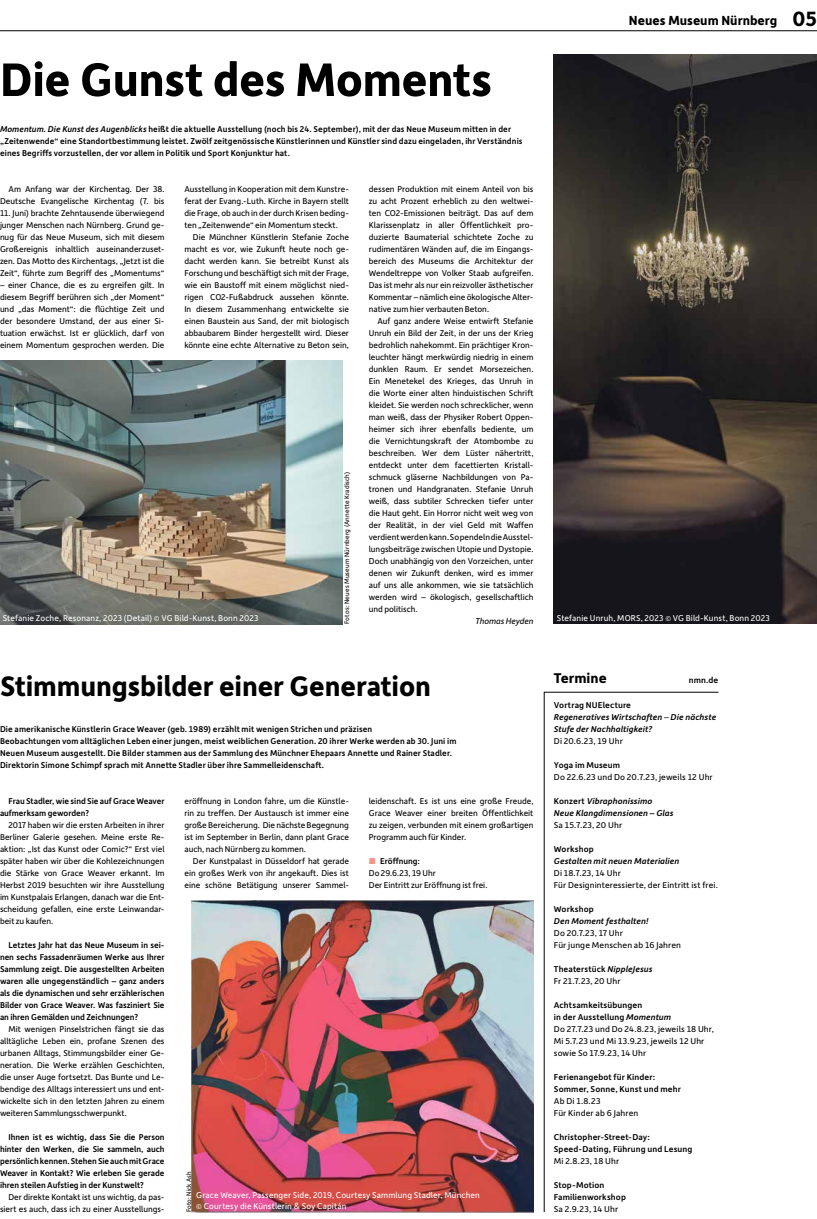
<style>
.page{position:relative;width:817px;height:1219px;background:#fff}
.page>*{position:absolute;margin:0;border:0;box-sizing:border-box;transform-origin:0 0}
.t1{font:700 50px "Depot New";letter-spacing:-.01em;color:#000}
.t2{font:700 30px "Depot New";letter-spacing:-.005em;color:#000}
.t3{font:700 15px "Depot New";color:#000}
.t4{font:700 14px "Depot New";letter-spacing:.005em;color:#000}
.t5{font:9px/12px "Depot New";letter-spacing:-.005em;color:#000;text-align:justify}
.t6{font:500 9px/12px "Depot New";letter-spacing:.01em;color:#000}
.t7{font:9px/12px "Depot New";letter-spacing:.015em;color:#000}
.t8{font:9px/10.8px "Depot New";letter-spacing:.01em;color:#fff}
.t9{font:italic 500 9px/12px "Depot New";letter-spacing:.005em;color:#000}
.t10{font:italic 9px "Depot New";letter-spacing:-.005em;color:#000}
.t11{font:7px "Depot New";letter-spacing:.02em;color:#000}
.s1{font-size:22px}
.s2{font-style:italic}
.s3{font-weight:500;color:#f69387}
.s4{font-weight:500}
.s5{font-style:normal}
.s6{font-weight:400;font-style:normal}
.s7{font-weight:500;font-style:italic}
</style>
<div class="page">
<img style="left:0;top:360px;width:342px;height:264px">
<img style="left:553px;top:54px;width:263px;height:570px">
<img style="left:192px;top:900px;width:341px;height:312px">
<svg style="left:543px;top:692px;width:175px;height:521px"></svg>
<hr style="left:0;top:31px;width:816px;height:1px;background:#000">
<h3 class="t4" style="left:628px;top:12px;width:189px">Neues Museum Nürnberg <span class="s1">05</span></h3>
<h1 class="t1" style="left:0;top:47px;width:493px">Die Gunst des Moments</h1>
<p class="t6" style="left:0;top:123px;width:524px"><span class="s2">Momentum. Die Kunst des Augenblicks</span> heißt die aktuelle Ausstellung (noch bis 24. September), mit der das Neue Museum mitten in der „Zeitenwende“ eine Standortbestimmung leistet. Zwölf zeitgenössische Künstlerinnen und Künstler sind dazu eingeladen, ihr Verständnis eines Begriffs vorzustellen, der vor allem in Politik und Sport Konjunktur hat.</p>
<p class="t5" style="left:0;top:183px;width:166px;text-align:right">Am Anfang war der Kirchentag. Der 38.<br>Deutsche Evangelische Kirchentag (7. bis</p>
<p class="t5" style="left:0;top:207px;width:166px">11. Juni) brachte Zehntausende überwiegend junger Menschen nach Nürnberg. Grund ge&shy;nug für das Neue Museum, sich mit diesem Großereignis inhaltlich auseinanderzuset&shy;zen. Das Motto des Kirchentags, „Jetzt ist die Zeit“, führte zum Begriff des „Momentums“</p>
<p class="t5" style="left:0;top:279px;width:166px">– einer Chance, die es zu ergreifen gilt. In diesem Begriff berühren sich „der Moment“ und „das Moment“: die flüchtige Zeit und der besondere Umstand, der aus einer Si&shy;tuation erwächst. Ist er glücklich, darf von einem Momentum gesprochen werden. Die</p>
<p class="t5" style="left:369px;top:183px;width:166px">dessen Produktion mit einem Anteil von bis zu acht Prozent erheblich zu den weltwei&shy;ten CO2-Emissionen beiträgt. Das auf dem Klarissenplatz in aller Öffentlichkeit pro&shy;duzierte Baumaterial schichtete Zoche zu rudimentären Wänden auf, die im Eingangs&shy;bereich des Museums die Architektur der Wendeltreppe von Volker Staab aufgreifen.<br>Das ist mehr als nur ein reizvoller ästhetischer Kommentar – nämlich eine ökologische Alter&shy;native zum hier verbauten Beton.</p>
<p class="t5" style="left:369px;top:315px;width:166px;text-indent:9px">Auf ganz andere Weise entwirft Stefanie Unruh ein Bild der Zeit, in der uns der Krieg bedrohlich nahekommt. Ein prächtiger Kron&shy;leuchter hängt merkwürdig niedrig in einem dunklen Raum. Er sendet Morsezeichen.<br>Ein Menetekel des Krieges, das Unruh in die Worte einer alten hinduistischen Schrift kleidet. Sie werden noch schrecklicher, wenn man weiß, dass der Physiker Robert Oppen&shy;heimer sich ihrer ebenfalls bediente, um die Vernichtungskraft der Atombombe zu beschreiben. Wer dem Lüster nähertritt, entdeckt unter dem facettierten Kristall&shy;schmuck gläserne Nachbildungen von Pa&shy;tronen und Handgranaten. Stefanie Unruh weiß, dass subtiler Schrecken tiefer unter die Haut geht. Ein Horror nicht weit weg von der Realität, in der viel Geld mit Waffen verdient werden kann. So pendeln die Ausstel&shy;lungsbeiträge zwischen Utopie und Dystopie.<br>Doch unabhängig von den Vorzeichen, unter denen wir Zukunft denken, wird es immer auf uns alle ankommen, wie sie tatsächlich werden wird – ökologisch, gesellschaftlich und politisch.</p>
<p class="t10" style="left:475px;top:615px;width:59px">Thomas Heyden</p>
<p class="t5" style="left:184px;top:183px;width:166px">Ausstellung in Kooperation mit dem Kunstre&shy;ferat der Evang.-Luth. Kirche in Bayern stellt die Frage, ob auch in der durch Krisen beding&shy;ten „Zeitenwende“ ein Momentum steckt.</p>
<p class="t5" style="left:184px;top:231px;width:166px;text-indent:9px">Die Münchner Künstlerin Stefanie Zoche macht es vor, wie Zukunft heute noch ge&shy;dacht werden kann. Sie betreibt Kunst als Forschung und beschäftigt sich mit der Frage, wie ein Baustoff mit einem möglichst nied&shy;rigen CO2-Fußabdruck aussehen könnte.<br>In diesem Zusammenhang entwickelte sie einen Baustein aus Sand, der mit biologisch abbaubarem Binder hergestellt wird. Dieser könnte eine echte Alternative zu Beton sein,</p>
<p class="t11" style="left:342px;top:624px;width:154px;rotate:-90deg">Fotos: Neues Museum Nürnberg (Annette Kradisch)</p>
<p class="t8" style="left:3px;top:612px;width:257px">Stefanie Zoche, Resonanz, 2023 (Detail) © VG Bild-Kunst, Bonn 2023</p>
<p class="t8" style="left:556px;top:612px;width:214px">Stefanie Unruh, MORS, 2023 © VG Bild-Kunst, Bonn 2023</p>
<h2 class="t2" style="left:0;top:666px;width:432px">Stimmungsbilder einer Generation</h2>
<p class="t6" style="left:0;top:723px;width:458px">Die amerikanische Künstlerin Grace Weaver (geb. 1989) erzählt mit wenigen Strichen und präzisen<br>Beobachtungen vom alltäglichen Leben einer jungen, meist weiblichen Generation. 20 ihrer Werke werden ab 30. Juni im Neuen Museum ausgestellt. Die Bilder stammen aus der Sammlung des Münchner Ehepaars Annette und Rainer Stadler.<br>Direktorin Simone Schimpf sprach mit Annette Stadler über ihre Sammelleidenschaft.</p>
<p class="t6" style="left:0;top:795px;width:166px;text-indent:9px">Frau Stadler, wie sind Sie auf Grace Weaver aufmerksam geworden?</p>
<p class="t5" style="left:0;top:819px;width:166px;text-indent:9px">2017 haben wir die ersten Arbeiten in ihrer Berliner Galerie gesehen. Meine erste Re&shy;aktion: „Ist das Kunst oder Comic?“ Erst viel später haben wir über die Kohlezeichnungen die Stärke von Grace Weaver erkannt. Im Herbst 2019 besuchten wir ihre Ausstellung im Kunstpalais Erlangen, danach war die Ent&shy;scheidung gefallen, eine erste Leinwandar&shy;beit zu kaufen.</p>
<p class="t6" style="left:0;top:939px;width:166px;text-align:justify;text-indent:9px">Letztes Jahr hat das Neue Museum in sei&shy;nen sechs Fassadenräumen Werke aus Ihrer Sammlung zeigt. Die ausgestellten Arbeiten waren alle ungegenständlich – ganz anders als die dynamischen und sehr erzählerischen Bilder von Grace Weaver. Was fasziniert Sie an ihren Gemälden und Zeichnungen?</p>
<p class="t5" style="left:0;top:1023px;width:166px;text-indent:9px">Mit wenigen Pinselstrichen fängt sie das alltägliche Leben ein, profane Szenen des urbanen Alltags, Stimmungsbilder einer Ge&shy;neration. Die Werke erzählen Geschichten, die unser Auge fortsetzt. Das Bunte und Le&shy;bendige des Alltags interessiert uns und ent&shy;wickelte sich in den letzten Jahren zu einem weiteren Sammlungsschwerpunkt.</p>
<p class="t6" style="left:0;top:1131px;width:166px;text-align:justify;text-indent:9px">Ihnen ist es wichtig, dass Sie die Person hinter den Werken, die Sie sammeln, auch persönlich kennen. Stehen Sie auch mit Grace Weaver in Kontakt? Wie erleben Sie gerade ihren steilen Aufstieg in der Kunstwelt?</p>
<p class="t5" style="left:0;top:1191px;width:166px;text-align:right">Der direkte Kontakt ist uns wichtig, da pas&shy;siert es auch, dass ich zu einer Ausstellungs-</p>
<p class="t5" style="left:369px;top:794px;width:166px">leidenschaft. Es ist uns eine große Freude, Grace Weaver einer breiten Öffentlichkeit zu zeigen, verbunden mit einem großartigen Programm auch für Kinder.</p>
<p class="t5" style="left:369px;top:854px;width:120px;text-align:left"><span class="s3">■</span> <span class="s4">Eröffnung:<br></span>Do 29.6.23, 19 Uhr<br>Der Eintritt zur Eröffnung ist frei.</p>
<p class="t5" style="left:184px;top:795px;width:166px">eröffnung in London fahre, um die Künstle&shy;rin zu treffen. Der Austausch ist immer eine große Bereicherung. Die nächste Begegnung ist im September in Berlin, dann plant Grace auch, nach Nürnberg zu kommen.</p>
<p class="t5" style="left:184px;top:854px;width:166px;text-indent:9px">Der Kunstpalast in Düsseldorf hat gerade ein großes Werk von ihr angekauft. Dies ist eine schöne Betätigung unserer Sammel-</p>
<p class="t11" style="left:184px;top:1212px;width:42px;rotate:-90deg">Foto: Nick Ash</p>
<p class="t8" style="left:196px;top:1189px;width:285px">Grace Weaver, Passenger Side, 2019, Courtesy Sammlung Stadler, München © Courtesy die Künstlerin &amp; Soy Capitán</p>
<h3 class="t3" style="left:553px;top:669px;width:54px">Termine</h3>
<p class="t6" style="left:688px;top:674px;width:31px">nmn.de</p>
<p class="t9" style="left:553px;top:699px;width:164px"><span class="s5">Vortrag NUElecture<br></span>Regeneratives Wirtschaften <span class="s6">–</span> Die nächste<br>Stufe der Nachhaltigkeit?</p>
<p class="t7" style="left:553px;top:735px;width:70px">Di 20.6.23, 19 Uhr</p>
<p class="t6" style="left:553px;top:759px;width:68px">Yoga im Museum</p>
<p class="t7" style="left:553px;top:771px;width:160px">Do 22.6.23 und Do 20.7.23, jeweils 12 Uhr</p>
<p class="t9" style="left:553px;top:795px;width:121px"><span class="s5">Konzert</span> Vibraphonissimo<br>Neue Klangdimensionen – Glas</p>
<p class="t7" style="left:553px;top:819px;width:70px">Sa 15.7.23, 20 Uhr</p>
<p class="t6" style="left:553px;top:843px;width:41px">Workshop</p>
<p class="t9" style="left:553px;top:855px;width:127px">Gestalten mit neuen Materialien</p>
<p class="t5" style="left:553px;top:867px;width:165px">Di 18.7.23, 14 Uhr<br>Für Designinteressierte, der Eintritt ist frei.</p>
<p class="t6" style="left:553px;top:903px;width:41px">Workshop</p>
<p class="t9" style="left:553px;top:915px;width:96px">Den Moment festhalten!</p>
<p class="t5" style="left:553px;top:927px;width:129px">Do 20.7.23, 17 Uhr<br>Für junge Menschen ab 16 Jahren</p>
<p class="t5" style="left:553px;top:963px;width:100px"><span class="s4">Theaterstück</span> <span class="s7">NippleJesus<br></span>Fr 21.7.23, 20 Uhr</p>
<p class="t7" style="left:553px;top:999px;width:161px"><span class="s4">Achtsamkeitsübungen<br>in der Ausstellung</span> <span class="s7">Momentum<br></span>Do 27.7.23 und Do 24.8.23, jeweils 18 Uhr,<br>Mi 5.7.23 und Mi 13.9.23, jeweils 12 Uhr sowie So 17.9.23, 14 Uhr</p>
<p class="t6" style="left:553px;top:1071px;width:128px">Ferienangebot für Kinder:<br>Sommer, Sonne, Kunst und mehr</p>
<p class="t7" style="left:553px;top:1095px;width:86px">Ab Di 1.8.23<br>Für Kinder ab 6 Jahren</p>
<p class="t6" style="left:553px;top:1131px;width:140px">Christopher-Street-Day:<br>Speed-Dating, Führung und Lesung</p>
<p class="t5" style="left:553px;top:1155px;width:67px">Mi 2.8.23, 18 Uhr</p>
<p class="t6" style="left:553px;top:1179px;width:74px">Stop-Motion<br>Familienworkshop</p>
<p class="t5" style="left:553px;top:1203px;width:66px">Sa 2.9.23, 14 Uhr</p>
</div>
